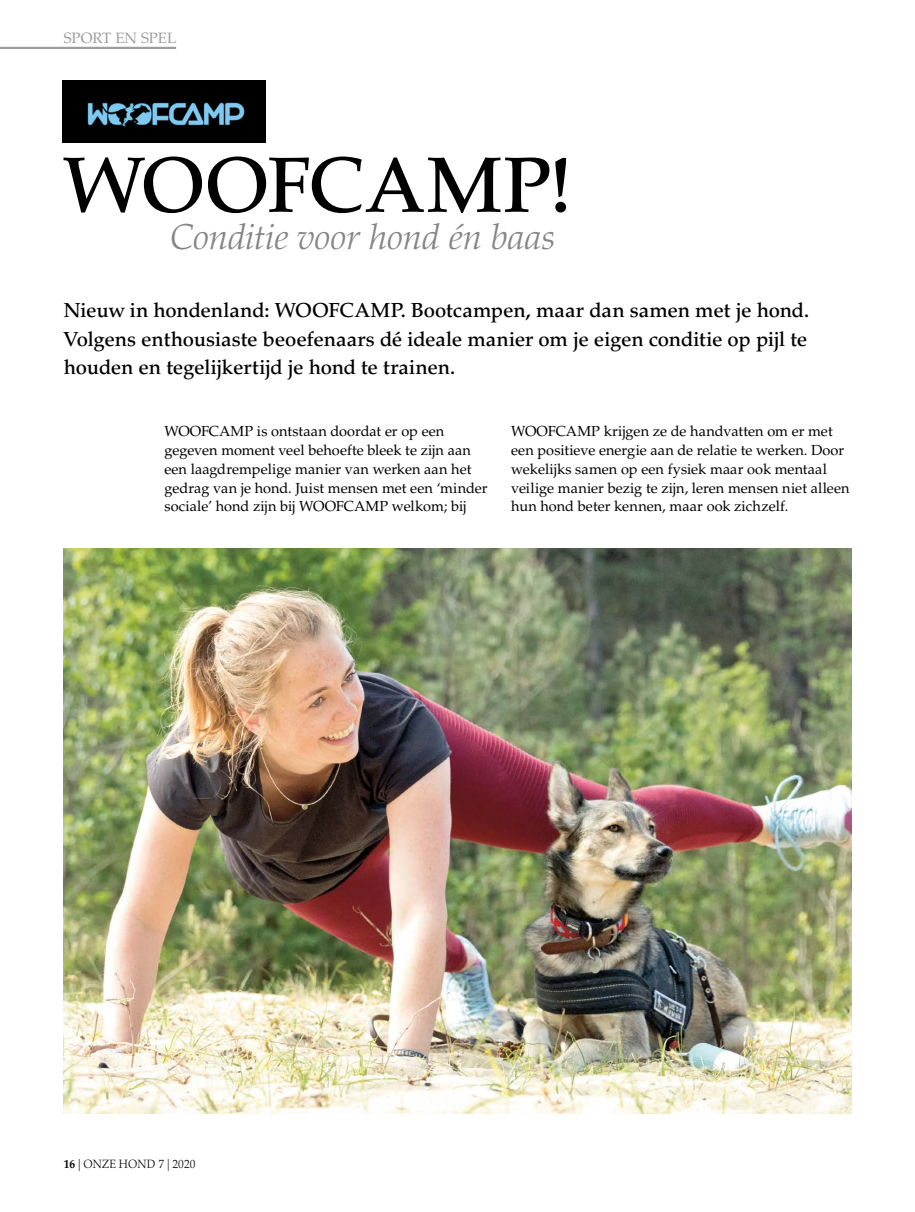
<style>
.page{position:relative;width:915px;height:1212px;background:#fff}
.page>*{position:absolute;margin:0;border:0;box-sizing:border-box;transform-origin:0 0}
.t1{font:500 78px "Palatino LT Std";letter-spacing:-.01em;color:#000}
.t2{font:italic 300 36px "Palatino LT Std";letter-spacing:-.005em;color:#858584}
.t3{font:500 20.25px/28.5px "Palatino LT Std";letter-spacing:-.01em;color:#000;text-align:justify}
.t4{font:15px "Palatino LT Std";letter-spacing:-.005em;color:#9d9d9c}
.t5{font:14.55px/18.8px "Palatino LT Std";color:#000}
.t6{font:300 12px "Palatino LT Std";letter-spacing:.005em;color:#000;scale:.95 1}
.s1{font-weight:700}
</style>
<div class="page">
<img style="left:64px;top:549px;width:786px;height:564px">
<hr style="left:0;top:47px;width:176px;height:2px;background:#9d9d9c">
<img style="left:63px;top:80px;width:203px;height:63px">
<p class="t4" style="left:64px;top:29px;width:114px">SPORT EN SPEL</p>
<h1 class="t1" style="left:63px;top:139px;width:510px">WOOFCAMP!</h1>
<h2 class="t2" style="left:170px;top:216px;width:386px">Conditie voor hond én baas</h2>
<h3 class="t3" style="left:64px;top:297px;width:746px">Nieuw in hondenland: WOOFCAMP. Bootcampen, maar dan samen met je hond.<br>Volgens enthousiaste beoefenaars dé ideale manier om je eigen conditie op pijl te houden en tegelijkertijd je hond te trainen.</h3>
<p class="t5" style="left:164px;top:422px;width:324px">WOOFCAMP is ontstaan doordat er op een gegeven moment veel behoefte bleek te zijn aan een laagdrempelige manier van werken aan het gedrag van je hond. Juist mensen met een ‘minder sociale’ hond zijn bij WOOFCAMP welkom; bij</p>
<p class="t5" style="left:511px;top:422px;width:340px">WOOFCAMP krijgen ze de handvatten om er met een positieve energie aan de relatie te werken. Door wekelijks samen op een fysiek maar ook mentaal veilige manier bezig te zijn, leren mensen niet alleen hun hond beter kennen, maar ook zichzelf.</p>
<p class="t6" style="left:64px;top:1157px;width:140px"><span class="s1">16</span> | ONZE HOND 7 | 2020</p>
</div>
